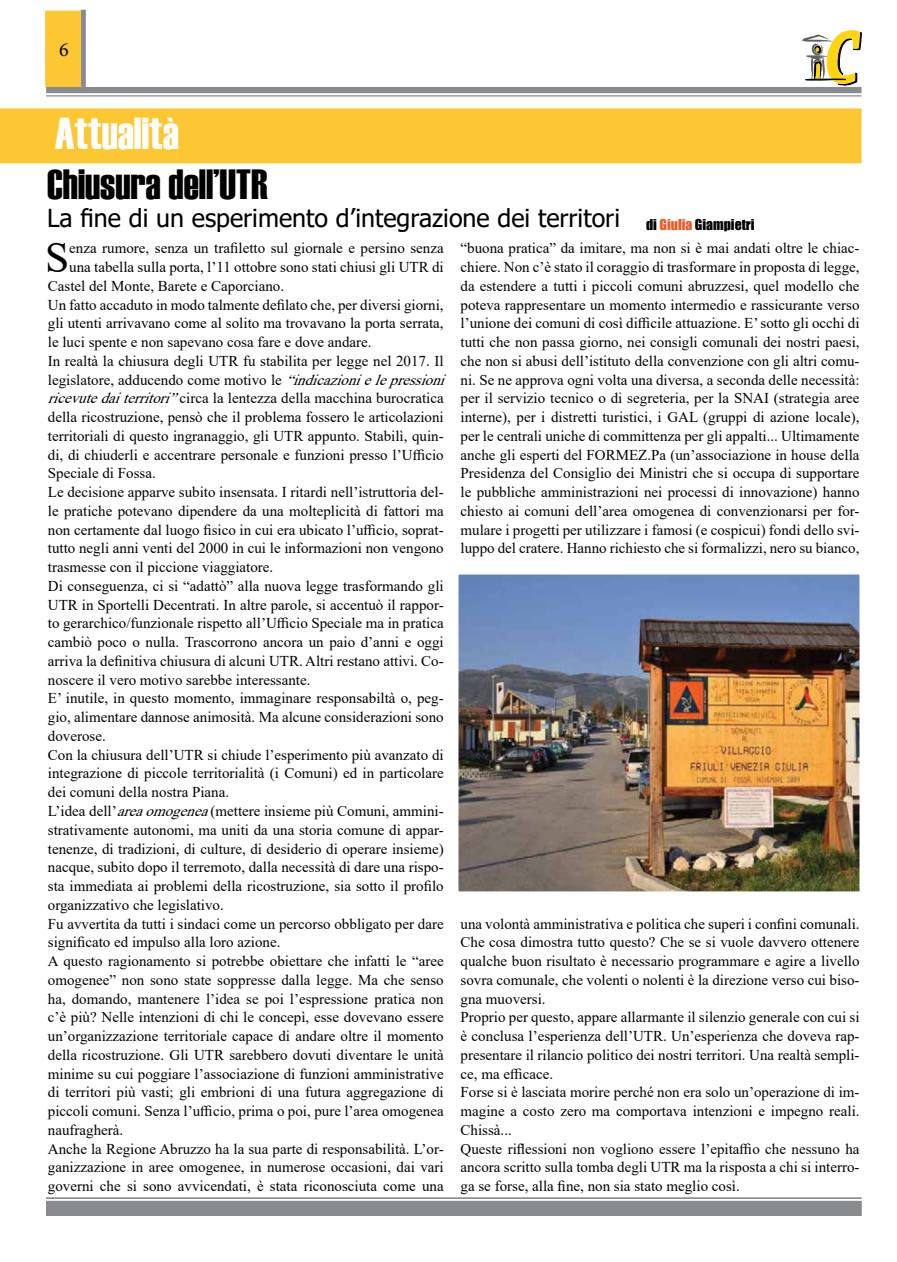
<style>
.page{position:relative;width:897px;height:1262px;background:#fff}
.page>*{position:absolute;margin:0;border:0;box-sizing:border-box;transform-origin:0 0}
.t1{font:44.5px "Haettenschweiler";color:#fff}
.t2{font:43.38px "Times New Roman";color:#000}
.t3{font:42.12px "Haettenschweiler";color:#000}
.t4{font:24.75px "Tahoma";color:#000}
.t5{font:20px "Minion Pro";color:#000}
.t6{font:15px/18.8px "Times New Roman";color:#000;text-align:justify}
.t7{font:13.75px "Impact";color:#000}
.s1{color:#ee5a23}
.s2{font-style:italic}
</style>
<div class="page">
<div style="left:46px;top:1200px;width:815px;height:15px;background:#888c8f"></div>
<hr style="left:46px;top:1197px;width:815px;height:1px;background:#888c8f">
<hr style="left:46px;top:95px;width:815px;height:1px;background:#888c8f">
<div style="left:46px;top:87px;width:815px;height:6px;background:#888c8f"></div>
<svg style="left:802px;top:30px;width:59px;height:55px"></svg>
<div style="left:81px;top:10px;width:5px;height:77px;background:#888c8f"></div>
<div style="left:45px;top:11px;width:36px;height:76px;background:#fcc733;border:1px solid #fcc733"></div>
<div style="left:0;top:109px;width:860px;height:54px;background:#fcc733"></div>
<div style="left:0;top:108px;width:861px;height:55px;border:1px solid #fcc733"></div>
<img style="left:459px;top:575px;width:399px;height:315px">
<div style="left:448px;top:564px;width:421px;height:337px;border:10px solid #fff"></div>
<h3 class="t5" style="left:59px;top:36px;width:11px">6</h3>
<h1 class="t1" style="left:55px;top:103px;width:126px">Attualità</h1>
<h3 class="t3" style="left:47px;top:155px;width:222px">Chiusura dell’UTR</h3>
<h3 class="t4" style="left:47px;top:201px;width:574px">La fine di un esperimento d’integrazione dei territori</h3>
<p class="t7" style="left:646px;top:214px;width:110px">di <span class="s1">Giulia</span> Giampietri</p>
<h2 class="t2" style="left:45px;top:227px;width:26px">S</h2>
<p class="t6" style="left:69px;top:238px;width:376px">enza rumore, senza un trafiletto sul giornale e persino senza</p>
<p class="t6" style="left:69px;top:257px;width:376px">una tabella sulla porta, l’11 ottobre sono stati chiusi gli UTR di</p>
<p class="t6" style="left:48px;top:276px;width:238px">Castel del Monte, Barete e Caporciano.</p>
<p class="t6" style="left:48px;top:294px;width:397px">Un fatto accaduto in modo talmente defilato che, per diversi giorni,</p>
<p class="t6" style="left:48px;top:313px;width:397px">gli utenti arrivavano come al solito ma trovavano la porta serrata,</p>
<p class="t6" style="left:48px;top:332px;width:325px">le luci spente e non sapevano cosa fare e dove andare.</p>
<p class="t6" style="left:48px;top:351px;width:397px">In realtà la chiusura degli UTR fu stabilita per legge nel 2017. Il</p>
<p class="t6" style="left:48px;top:369px;width:405px">legislatore, adducendo come motivo le <span class="s2">“indicazionielepressioni</span></p>
<p class="t6" style="left:48px;top:388px;width:397px"><span class="s2">ricevutedaiterritori”</span>circa la lentezza della macchina burocratica</p>
<p class="t6" style="left:48px;top:407px;width:397px">della ricostruzione, pensò che il problema fossero le articolazioni</p>
<p class="t6" style="left:48px;top:426px;width:397px">territoriali di questo ingranaggio, gli UTR appunto. Stabilì, quin-</p>
<p class="t6" style="left:48px;top:444px;width:397px">di, di chiuderli e accentrare personale e funzioni presso l’Ufficio</p>
<p class="t6" style="left:48px;top:463px;width:109px">Speciale di Fossa.</p>
<p class="t6" style="left:48px;top:482px;width:397px">Le decisione apparve subito insensata. I ritardi nell’istruttoria del-</p>
<p class="t6" style="left:48px;top:501px;width:397px">le pratiche potevano dipendere da una molteplicità di fattori ma</p>
<p class="t6" style="left:48px;top:519px;width:397px">non certamente dal luogo fisico in cui era ubicato l’ufficio, soprat-</p>
<p class="t6" style="left:48px;top:538px;width:397px">tutto negli anni venti del 2000 in cui le informazioni non vengono</p>
<p class="t6" style="left:48px;top:557px;width:227px">trasmesse con il piccione viaggiatore.</p>
<p class="t6" style="left:48px;top:576px;width:397px">Di conseguenza, ci si “adattò” alla nuova legge trasformando gli</p>
<p class="t6" style="left:48px;top:594px;width:397px">UTR in Sportelli Decentrati. In altre parole, si accentuò il rappor-</p>
<p class="t6" style="left:48px;top:613px;width:397px">to gerarchico/funzionale rispetto all’Ufficio Speciale ma in pratica</p>
<p class="t6" style="left:48px;top:632px;width:397px">cambiò poco o nulla. Trascorrono ancora un paio d’anni e oggi</p>
<p class="t6" style="left:48px;top:651px;width:397px">arriva la definitiva chiusura di alcuni UTR. Altri restano attivi. Co-</p>
<p class="t6" style="left:48px;top:669px;width:264px">noscere il vero motivo sarebbe interessante.</p>
<p class="t6" style="left:48px;top:688px;width:397px">E’ inutile, in questo momento, immaginare responsabiltà o, peg-</p>
<p class="t6" style="left:48px;top:707px;width:397px">gio, alimentare dannose animosità. Ma alcune considerazioni sono</p>
<p class="t6" style="left:48px;top:726px;width:59px">doverose.</p>
<p class="t6" style="left:48px;top:744px;width:397px">Con la chiusura dell’UTR si chiude l’esperimento più avanzato di</p>
<p class="t6" style="left:48px;top:763px;width:397px">integrazione di piccole territorialità (i Comuni) ed in particolare</p>
<p class="t6" style="left:48px;top:782px;width:183px">dei comuni della nostra Piana.</p>
<p class="t6" style="left:48px;top:801px;width:397px">L’idea dell’<span class="s2">areaomogenea</span>(mettere insieme più Comuni, ammini-</p>
<p class="t6" style="left:48px;top:819px;width:397px">strativamente autonomi, ma uniti da una storia comune di appar-</p>
<p class="t6" style="left:48px;top:838px;width:397px">tenenze, di tradizioni, di culture, di desiderio di operare insieme)</p>
<p class="t6" style="left:48px;top:857px;width:397px">nacque, subito dopo il terremoto, dalla necessità di dare una rispo-</p>
<p class="t6" style="left:48px;top:876px;width:397px">sta immediata ai problemi della ricostruzione, sia sotto il profilo</p>
<p class="t6" style="left:48px;top:894px;width:177px">organizzativo che legislativo.</p>
<p class="t6" style="left:48px;top:913px;width:397px">Fu avvertita da tutti i sindaci come un percorso obbligato per dare</p>
<p class="t6" style="left:48px;top:932px;width:234px">significato ed impulso alla loro azione.</p>
<p class="t6" style="left:48px;top:951px;width:397px">A questo ragionamento si potrebbe obiettare che infatti le “aree</p>
<p class="t6" style="left:48px;top:969px;width:397px">omogenee” non sono state soppresse dalla legge. Ma che senso</p>
<p class="t6" style="left:48px;top:988px;width:397px">ha, domando, mantenere l’idea se poi l’espressione pratica non</p>
<p class="t6" style="left:48px;top:1007px;width:397px">c’è più? Nelle intenzioni di chi le concepì, esse dovevano essere</p>
<p class="t6" style="left:48px;top:1026px;width:397px">un’organizzazione territoriale capace di andare oltre il momento</p>
<p class="t6" style="left:48px;top:1044px;width:397px">della ricostruzione. Gli UTR sarebbero dovuti diventare le unità</p>
<p class="t6" style="left:48px;top:1063px;width:397px">minime su cui poggiare l’associazione di funzioni amministrative</p>
<p class="t6" style="left:48px;top:1082px;width:397px">di territori più vasti; gli embrioni di una futura aggregazione di</p>
<p class="t6" style="left:48px;top:1101px;width:397px">piccoli comuni. Senza l’ufficio, prima o poi, pure l’area omogenea</p>
<p class="t6" style="left:48px;top:1119px;width:77px">naufragherà.</p>
<p class="t6" style="left:48px;top:1138px;width:397px">Anche la Regione Abruzzo ha la sua parte di responsabilità. L’or-</p>
<p class="t6" style="left:48px;top:1157px;width:397px">ganizzazione in aree omogenee, in numerose occasioni, dai vari</p>
<p class="t6" style="left:48px;top:1176px;width:397px">governi che si sono avvicendati, è stata riconosciuta come una</p>
<p class="t6" style="left:460px;top:238px;width:400px">“buona pratica” da imitare, ma non si è mai andati oltre le chiac&shy;chiere. Non c’è stato il coraggio di trasformare in proposta di legge, da estendere a tutti i piccoli comuni abruzzesi, quel modello che poteva rappresentare un momento intermedio e rassicurante verso l’unione dei comuni di così difficile attuazione. E’ sotto gli occhi di tutti che non passa giorno, nei consigli comunali dei nostri paesi, che non si abusi dell’istituto della convenzione con gli altri comu&shy;ni. Se ne approva ogni volta una diversa, a seconda delle necessità: per il servizio tecnico o di segreteria, per la SNAI (strategia aree interne), per i distretti turistici, i GAL (gruppi di azione locale), per le centrali uniche di committenza per gli appalti... Ultimamente anche gli esperti del FORMEZ.Pa (un’associazione in house della Presidenza del Consiglio dei Ministri che si occupa di supportare le pubbliche amministrazioni nei processi di innovazione) hanno chiesto ai comuni dell’area omogenea di convenzionarsi per for&shy;mulare i progetti per utilizzare i famosi (e cospicui) fondi dello svi&shy;luppo del cratere. Hanno richiesto che si formalizzi, nero su bianco,</p>
<p class="t6" style="left:460px;top:913px;width:400px;text-align:left">una volontà amministrativa e politica che superi i confini comunali.<br>Che cosa dimostra tutto questo? Che se si vuole davvero ottenere qualche buon risultato è necessario programmare e agire a livello sovra comunale, che volenti o nolenti è la direzione verso cui biso&shy;gna muoversi.<br>Proprio per questo, appare allarmante il silenzio generale con cui si è conclusa l’esperienza dell’UTR. Un’esperienza che doveva rap&shy;presentare il rilancio politico dei nostri territori. Una realtà sempli&shy;ce, ma efficace.<br>Forse si è lasciata morire perché non era solo un’operazione di im&shy;magine a costo zero ma comportava intenzioni e impegno reali.<br>Chissà...<br>Queste riflessioni non vogliono essere l’epitaffio che nessuno ha ancora scritto sulla tomba degli UTR ma la risposta a chi si interro&shy;ga se forse, alla fine, non sia stato meglio così.</p>
</div>
